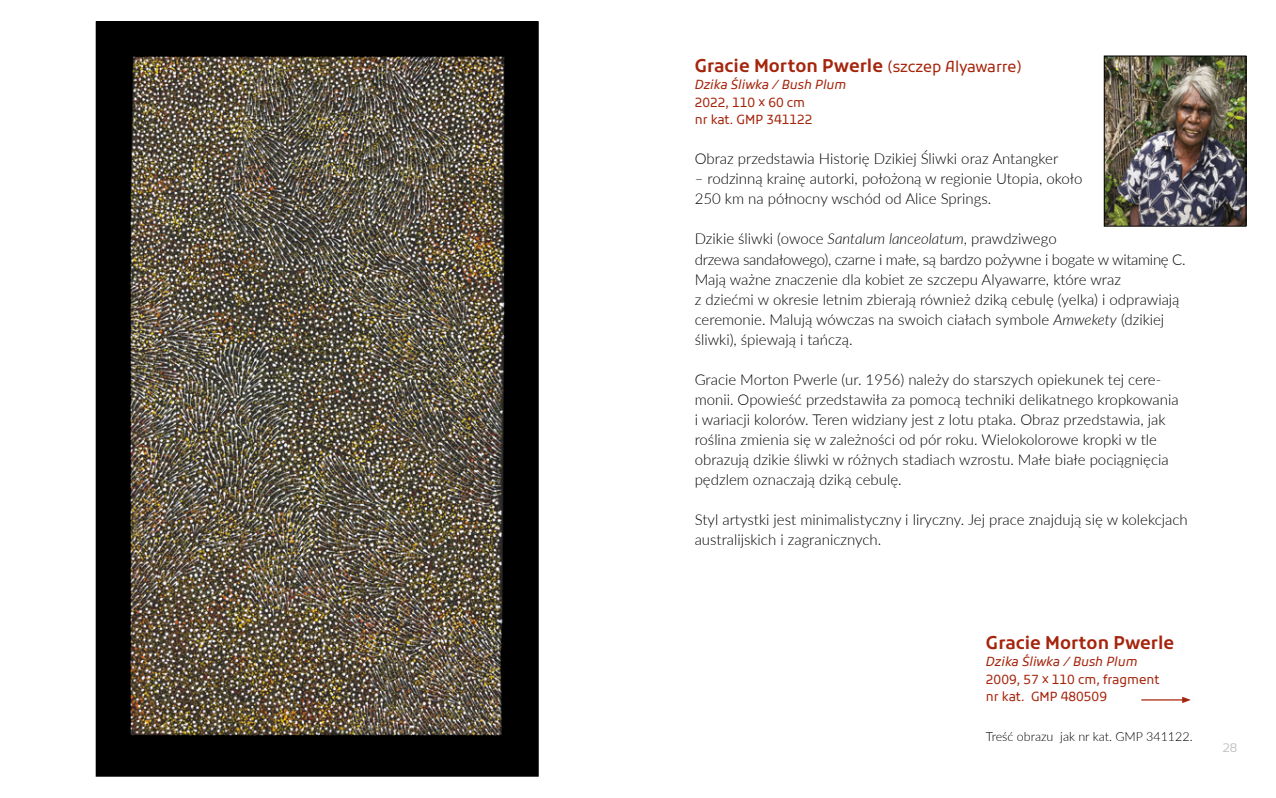
<style>
.page{position:relative;width:1276px;height:798px;background:#fff}
.page>*{position:absolute;margin:0;border:0;box-sizing:border-box;transform-origin:0 0}
.t1{font:600 17.5px "Kufam";color:#a5250c}
.t2{font:300 15px/20px "Lato";color:#000}
.t3{font:12.5px/17.5px "Kufam";color:#a5250c}
.t4{font:italic 12.5px "Kufam";color:#a5250c}
.t5{font:300 12.5px "Lato";color:#000}
.t6{font:12.5px "Sansation";color:#c6c6c6}
.s1{font-weight:400;font-size:15px}
.s2{font-style:italic}
</style>
<div class="page">
<div style="left:96px;top:22px;width:442px;height:753px;background:#000"></div>
<img style="left:130px;top:56px;width:375px;height:680px">
<img style="left:1106px;top:58px;width:138px;height:166px">
<div style="left:1104px;top:56px;width:142px;height:170px;border:1px solid #000"></div>
<hr style="left:1141px;top:699px;width:43px;height:1px;background:#a5250c">
<svg style="left:1182px;top:696px;width:9px;height:6px"></svg>
<p class="t1" style="left:694px;top:55px;width:329px">Gracie Morton Pwerle <span class="s1">(szczep Alyawarre)</span></p>
<p class="t4" style="left:694px;top:78px;width:153px">Dzika Śliwka / Bush Plum</p>
<p class="t3" style="left:694px;top:94px;width:119px">2022, 110 x 60 cm nr kat. GMP 341122</p>
<p class="t2" style="left:694px;top:148px;width:365px">Obraz przedstawia Historię Dzikiej Śliwki oraz Antangker</p>
<p class="t2" style="left:694px;top:168px;width:389px">– rodzinną krainę autorki, położoną w regionie Utopia, około<br>250 km na północny wschód od Alice Springs.</p>
<p class="t2" style="left:694px;top:228px;width:492px">Dzikie śliwki (owoce <span class="s2">Santalum lanceolatum</span>, prawdziwego<br>drzewa sandałowego), czarne i małe, są bardzo pożywne i bogate w witaminę C.<br>Mają ważne znaczenie dla kobiet ze szczepu Alyawarre, które wraz<br>z dziećmi w okresie letnim zbierają również dziką cebulę (yelka) i odprawiają ceremonie. Malują wówczas na swoich ciałach symbole <span class="s2">Amwekety</span> (dzikiej śliwki), śpiewają i tańczą.</p>
<p class="t2" style="left:694px;top:368px;width:485px">Gracie Morton Pwerle (ur. 1956) należy do starszych opiekunek tej cere&shy;monii. Opowieść przedstawiła za pomocą techniki delikatnego kropkowania i wariacji kolorów. Teren widziany jest z lotu ptaka. Obraz przedstawia, jak roślina zmienia się w zależności od pór roku. Wielokolorowe kropki w tle obrazują dzikie śliwki w różnych stadiach wzrostu. Małe białe pociągnięcia pędzlem oznaczają dziką cebulę.</p>
<p class="t2" style="left:694px;top:508px;width:494px">Styl artystki jest minimalistyczny i liryczny. Jej prace znajdują się w kolekcjach australijskich i zagranicznych.</p>
<p class="t1" style="left:986px;top:632px;width:190px">Gracie Morton Pwerle</p>
<p class="t4" style="left:986px;top:654px;width:153px">Dzika Śliwka / Bush Plum</p>
<p class="t3" style="left:986px;top:670px;width:175px">2009, 57 x 110 cm, fragment nr kat. GMP 480509</p>
<p class="t5" style="left:986px;top:727px;width:208px">Treść obrazu jak nr kat. GMP 341122.</p>
<p class="t6" style="left:1222px;top:740px;width:16px">28</p>
</div>
